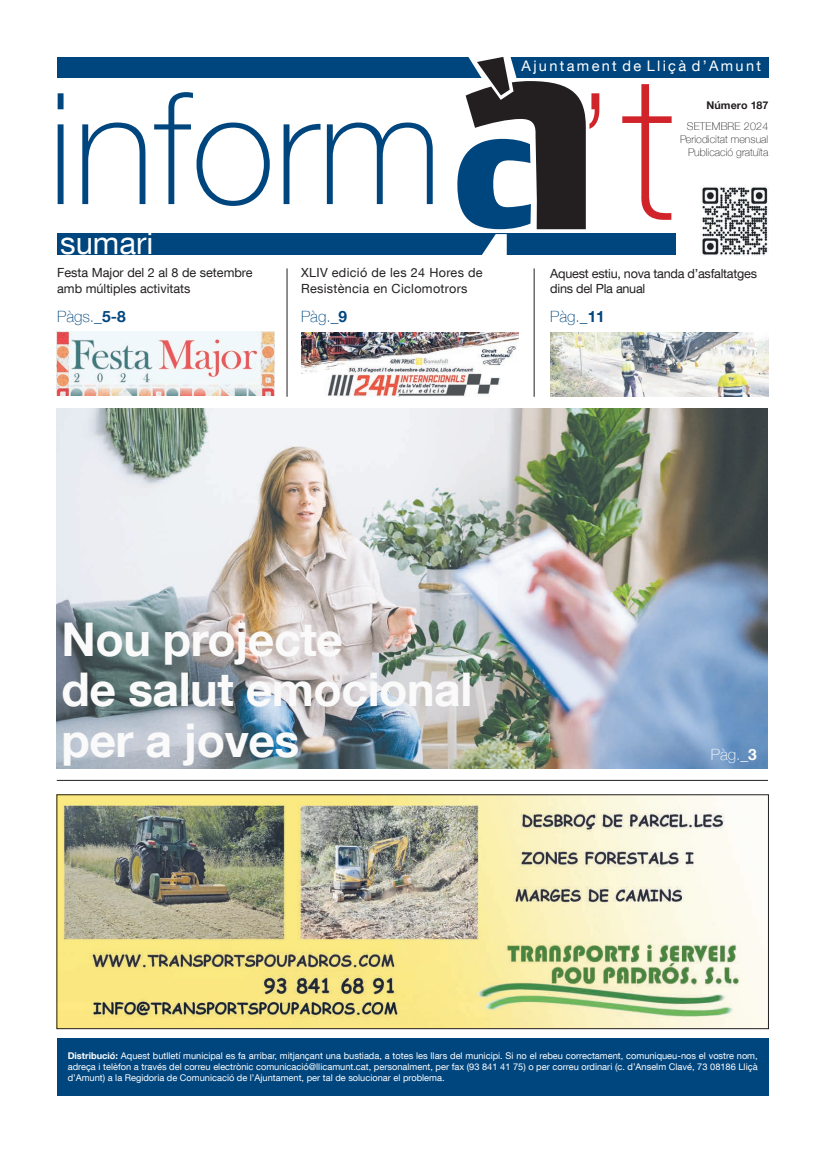
<style>
.page{position:relative;width:823px;height:1163px;background:#fff}
.page>*{position:absolute;margin:0;border:0;box-sizing:border-box;transform-origin:0 0}
.t1{font:100 201px "Helvetica Neue";color:#d1232a}
.t2{font:100 155px "Helvetica Neue";color:#00467e}
.Titulars{font:700 46.4px "Helvetica Neue LT Com";letter-spacing:-.01em;color:#fafafa}
.t3{font:31px "Helvetica Neue LT Com";color:#fff}
.t4{font:100 15.5px "Helvetica Neue";color:#00467e}
.t5{font:100 15.5px "Helvetica Neue";color:#fff}
.t6{font:14.6px "Helvetica Neue LT Com";letter-spacing:.16em;color:#fff}
.t7{font:12.6px/15.1px "Helvetica Neue LT Com";letter-spacing:.025em;color:#231f20}
.t8{font:12.6px/15.1px "Helvetica Neue LT Com";color:#231f20}
.t9{font:12.6px/15.1px "Helvetica Neue LT Com";letter-spacing:-.02em;color:#231f20}
.t10{font:100 10.7px "Helvetica Neue";color:#231f20}
.t11{font:100 10.7px "Helvetica Neue";letter-spacing:.02em;color:#231f20}
.t12{font:700 10.7px "Helvetica Neue LT Com";letter-spacing:.015em;color:#231f20}
.t13{font:9.2px/11.1px "Helvetica Neue LT Com";color:#fff;text-align:justify}
.s1{color:#d1232a}
.s2{font-family:"Helvetica Neue LT Com";font-weight:700}
.s3{font-weight:700}
</style>
<div class="page">
<div style="left:57px;top:233px;width:618px;height:22px;background:#00467e"></div>
<div style="left:57px;top:57px;width:710px;height:21px;background:#00467e"></div>
<hr style="left:286px;top:268px;width:1px;height:129px;background:#231f20">
<hr style="left:533px;top:268px;width:1px;height:129px;background:#231f20">
<img style="left:700px;top:187px;width:67px;height:68px">
<svg style="left:457px;top:57px;width:128px;height:198px"></svg>
<div style="left:57px;top:1037px;width:710px;height:58px;background:#00467e"></div>
<hr style="left:57px;top:780px;width:710px;height:1px;background:#231f20">
<img style="left:550px;top:333px;width:217px;height:63px">
<img style="left:57px;top:332px;width:217px;height:63px">
<img style="left:301px;top:333px;width:217px;height:63px">
<img style="left:56px;top:409px;width:711px;height:359px">
<img style="left:59px;top:796px;width:707px;height:230px">
<div style="left:57px;top:794px;width:711px;height:234px;border:1px solid #231f20"></div>
<p class="t6" style="left:521px;top:57px;width:241px">Ajuntament de Lliçà d’Amunt</p>
<p class="t2" style="left:48px;top:31px;width:565px">inform <span class="s1">’</span></p>
<p class="t1" style="left:622px;top:-4px;width:54px">t</p>
<p class="t3" style="left:60px;top:224px;width:95px">sumari</p>
<p class="t12" style="left:706px;top:99px;width:63px">Número 187</p>
<p class="t11" style="left:686px;top:118px;width:83px">SETEMBRE 2024</p>
<p class="t10" style="left:679px;top:131px;width:90px">Periodicitat mensual</p>
<p class="t10" style="left:687px;top:144px;width:82px">Publicació gratuïta</p>
<p class="t8" style="left:57px;top:265px;width:197px">Festa Major del 2 al 8 de setembre amb múltiples activitats</p>
<p class="t7" style="left:301px;top:265px;width:183px">XLIV edició de les 24 Hores de<br>Resistència en Ciclomotrors</p>
<p class="t9" style="left:550px;top:265px;width:208px">Aquest estiu, nova tanda d’asfaltatges dins del Pla anual</p>
<p class="t4" style="left:57px;top:304px;width:70px">Pàgs._<span class="s2">5-8</span></p>
<p class="t4" style="left:301px;top:304px;width:47px">Pàg._<span class="s2">9</span></p>
<p class="t4" style="left:550px;top:304px;width:56px">Pàg._<span class="s2">11</span></p>
<p class="Titulars" style="left:61px;top:610px;width:283px">Nou projecte</p>
<p class="Titulars" style="left:61px;top:660px;width:412px">de salut emocional</p>
<p class="Titulars" style="left:61px;top:711px;width:239px">per a joves</p>
<p class="t5" style="left:710px;top:743px;width:47px">Pàg._<span class="s2">3</span></p>
<p class="t13" style="left:68px;top:1049px;width:691px"><span class="s3">Distribució:</span> Aquest butlletí municipal es fa arribar, mitjançant una bustiada, a totes les llars del municipi. Si no el rebeu correctament, comuniqueu-nos el vostre nom, adreça i telèfon a través del correu electrònic comunicació@llicamunt.cat, personalment, per fax (93 841 41 75) o per correu ordinari (c. d’Anselm Clavé, 73 08186 Lliçà d’Amunt) a la Regidoria de Comunicació de l’Ajuntament, per tal de solucionar el problema.</p>
</div>
